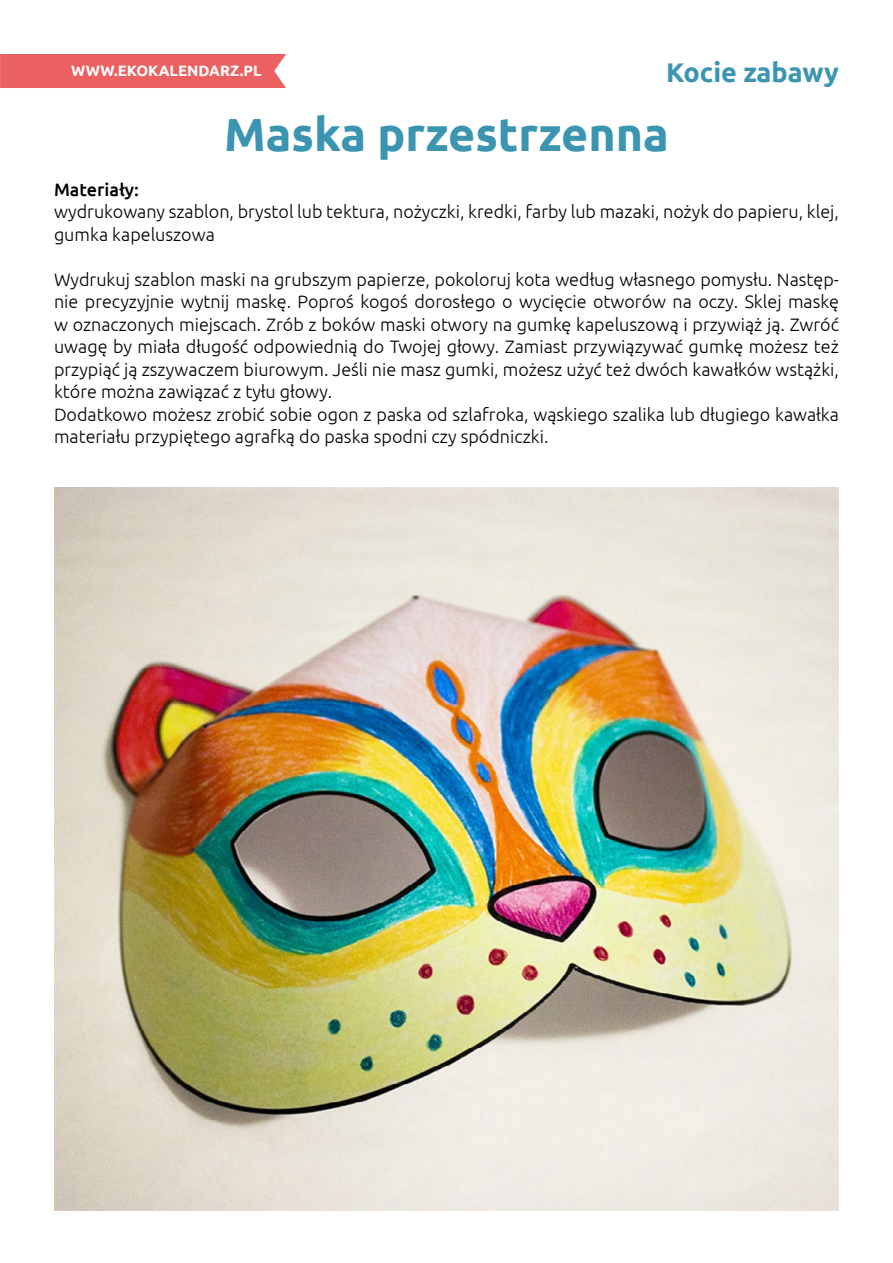
<style>
.page{position:relative;width:893px;height:1263px;background:#fff}
.page>*{position:absolute;margin:0;border:0;box-sizing:border-box;transform-origin:0 0}
.t1{font:700 46.5px "Ubuntu";color:#3b94b0}
.t2{font:700 27px "Ubuntu";color:#3b94b0}
.t3{font:300 18px/22.5px "Ubuntu";color:#000}
.t4{font:500 18px "Ubuntu";color:#000}
.t5{font:700 15px "Ubuntu";color:#fff}
</style>
<div class="page">
<div style="left:0;top:54px;width:286px;height:34px;background:#eb6161"></div>
<img style="left:54px;top:488px;width:785px;height:723px">
<h2 class="t2" style="left:666px;top:56px;width:174px">Kocie zabawy</h2>
<p class="t5" style="left:71px;top:62px;width:192px">WWW.EKOKALENDARZ.PL</p>
<h1 class="t1" style="left:224px;top:106px;width:446px">Maska przestrzenna</h1>
<p class="t4" style="left:54px;top:178px;width:86px">Materiały:</p>
<p class="t3" style="left:54px;top:200px;width:786px">wydrukowany szablon, brystol lub tektura, nożyczki, kredki, farby lub mazaki, nożyk do papieru, klej, gumka kapeluszowa</p>
<p class="t3" style="left:54px;top:268px;width:786px">Wydrukuj szablon maski na grubszym papierze, pokoloruj kota według własnego pomysłu. Następ&shy;nie precyzyjnie wytnij maskę. Poproś kogoś dorosłego o wycięcie otworów na oczy. Sklej maskę w oznaczonych miejscach. Zrób z boków maski otwory na gumkę kapeluszową i przywiąż ją. Zwróć uwagę by miała długość odpowiednią do Twojej głowy. Zamiast przywiązywać gumkę możesz też przypiąć ją zszywaczem biurowym. Jeśli nie masz gumki, możesz użyć też dwóch kawałków wstążki, które można zawiązać z tyłu głowy.<br>Dodatkowo możesz zrobić sobie ogon z paska od szlafroka, wąskiego szalika lub długiego kawałka materiału przypiętego agrafką do paska spodni czy spódniczki.</p>
</div>
